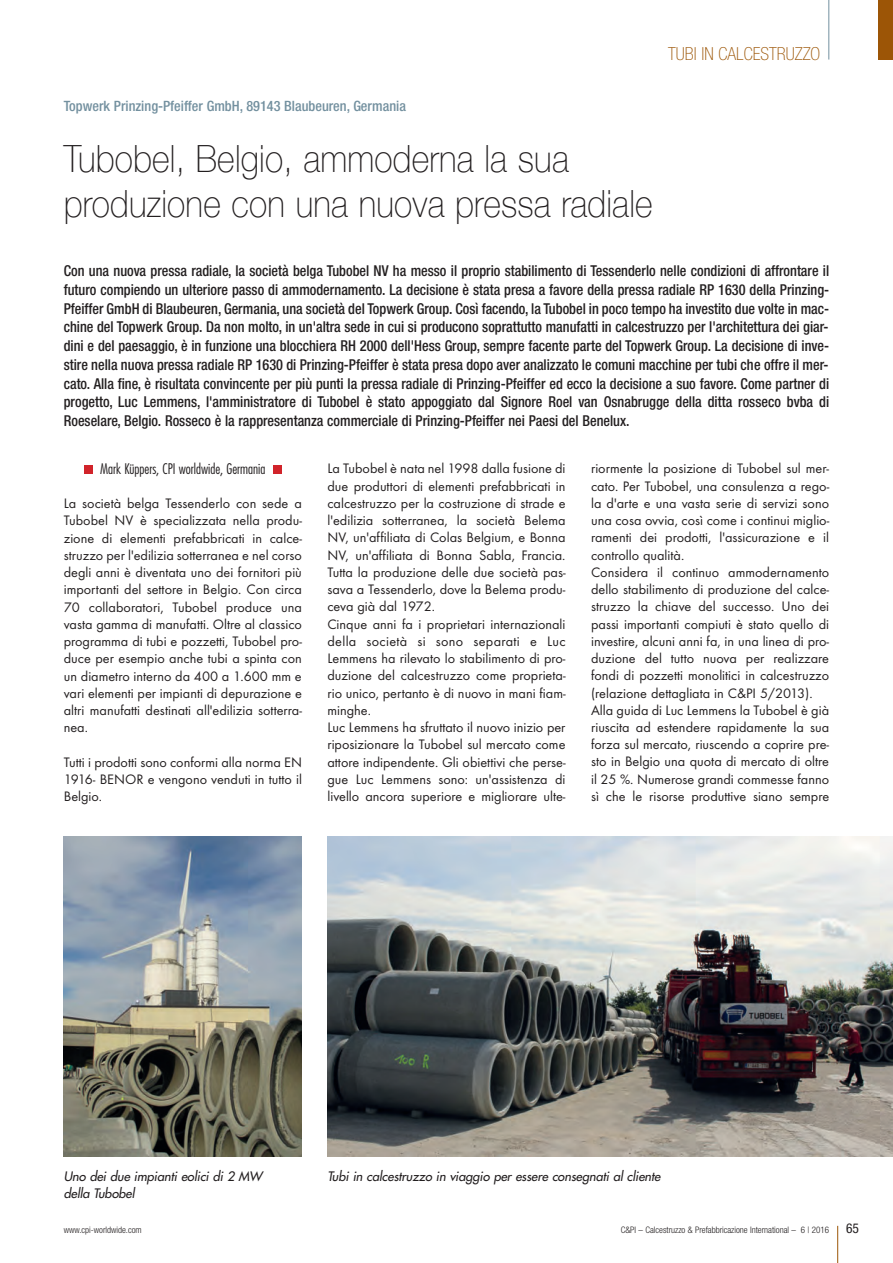
<style>
.page{position:relative;width:893px;height:1263px;background:#fff}
.page>*{position:absolute;margin:0;border:0;box-sizing:border-box;transform-origin:0 0}
.t1{font:100 37.5px/45px "Helvetica Neue";letter-spacing:.005em;color:#231f20;scale:.9 1}
.t2{font:100 condensed 18px "Helvetica Neue";color:#9c5506}
.t3{font:500 condensed 15px/18.8px "Helvetica Neue";color:#231f20;text-align:justify;scale:.95 1}
.t4{font:14.25px/17.2px "Futura T";color:#231f20;text-align:justify}
.t5{font:500 condensed 14.25px "Helvetica Neue";color:#73909f}
.t6{font:300 condensed 14.25px "Futura";color:#231f20}
.t7{font:condensed 13.5px "Helvetica Neue";color:#231f20}
.t8{font:italic 12.75px/17.2px "Futura";color:#231f20}
.t9{font:300 condensed 9px "Helvetica Neue";color:#231f20}
</style>
<div class="page">
<hr style="left:837px;top:1226px;width:1px;height:37px;background:#9c5506">
<hr style="left:828px;top:0;width:1px;height:60px;background:#73909f">
<div style="left:878px;top:0;width:15px;height:60px;background:#9c5506"></div>
<div style="left:84px;top:465px;width:8px;height:9px;background:#d1232a"></div>
<div style="left:273px;top:465px;width:9px;height:9px;background:#d1232a"></div>
<img style="left:64px;top:837px;width:238px;height:320px">
<img style="left:327px;top:837px;width:566px;height:320px">
<p class="t2" style="left:668px;top:43px;width:154px">TUBI IN CALCESTRUZZO</p>
<p class="t5" style="left:64px;top:101px;width:344px">Topwerk Prinzing-Pfeiffer GmbH, 89143 Blaubeuren, Germania</p>
<h1 class="t1" style="left:64px;top:136px;width:656px">Tubobel, Belgio, ammoderna la sua produzione con una nuova pressa radiale</h1>
<p class="t3" style="left:64px;top:263px;width:807px">Con una nuova pressa radiale, la società belga Tubobel NV ha messo il proprio stabilimento di Tessenderlo nelle condizioni di affrontare il futuro compiendo un ulteriore passo di ammodernamento. La decisione è stata presa a favore della pressa radiale RP 1630 della Prinzing-Pfeiffer GmbH di Blaubeuren, Germania, una società del Topwerk Group. Così facendo, la Tubobel in poco tempo ha investito due volte in mac&shy;chine del Topwerk Group. Da non molto, in un'altra sede in cui si producono soprattutto manufatti in calcestruzzo per l'architettura dei giar&shy;dini e del paesaggio, è in funzione una blocchiera RH 2000 dell'Hess Group, sempre facente parte del Topwerk Group. La decisione di inve&shy;stire nella nuova pressa radiale RP 1630 di Prinzing-Pfeiffer è stata presa dopo aver analizzato le comuni macchine per tubi che offre il mer&shy;cato. Alla fine, è risultata convincente per più punti la pressa radiale di Prinzing-Pfeiffer ed ecco la decisione a suo favore. Come partner di progetto, Luc Lemmens, l'amministratore di Tubobel è stato appoggiato dal Signore Roel van Osnabrugge della ditta rosseco bvba di Roeselare, Belgio. Rosseco è la rappresentanza commerciale di Prinzing-Pfeiffer nei Paesi del Benelux.</p>
<p class="t6" style="left:100px;top:462px;width:167px">Mark Küppers, CPI worldwide, Germania</p>
<p class="t4" style="left:64px;top:495px;width:240px">La società belga Tessenderlo con sede a Tubobel NV è specializzata nella produ&shy;zione di elementi prefabbricati in calce&shy;struzzo per l'edilizia sotterranea e nel corso degli anni è diventata uno dei fornitori più importanti del settore in Belgio. Con circa 70 collaboratori, Tubobel produce una vasta gamma di manufatti. Oltre al classico programma di tubi e pozzetti, Tubobel pro&shy;duce per esempio anche tubi a spinta con un diametro interno da 400 a 1.600 mm e vari elementi per impianti di depurazione e altri manufatti destinati all'edilizia sotterra&shy;nea.</p>
<p class="t4" style="left:64px;top:753px;width:240px">Tutti i prodotti sono conformi alla norma EN 1916- BENOR e vengono venduti in tutto il Belgio.</p>
<p class="t4" style="left:327px;top:460px;width:240px;text-align:left">La Tubobel è nata nel 1998 dalla fusione di due produttori di elementi prefabbricati in calcestruzzo per la costruzione di strade e l'edilizia sotterranea, la società Belema NV, un'affiliata di Colas Belgium, e Bonna NV, un'affiliata di Bonna Sabla, Francia.<br>Tutta la produzione delle due società pas&shy;sava a Tessenderlo, dove la Belema produ&shy;ceva già dal 1972.<br>Cinque anni fa i proprietari internazionali della società si sono separati e Luc Lemmens ha rilevato lo stabilimento di pro&shy;duzione del calcestruzzo come proprieta&shy;rio unico, pertanto è di nuovo in mani fiam&shy;minghe.<br>Luc Lemmens ha sfruttato il nuovo inizio per riposizionare la Tubobel sul mercato come attore indipendente. Gli obiettivi che perse&shy;gue Luc Lemmens sono: un'assistenza di livello ancora superiore e migliorare ulte-</p>
<p class="t4" style="left:591px;top:460px;width:240px;text-align:left">riormente la posizione di Tubobel sul mer&shy;cato. Per Tubobel, una consulenza a rego&shy;la d'arte e una vasta serie di servizi sono una cosa ovvia, così come i continui miglio&shy;ramenti dei prodotti, l'assicurazione e il controllo qualità.<br>Considera il continuo ammodernamento dello stabilimento di produzione del calce&shy;struzzo la chiave del successo. Uno dei passi importanti compiuti è stato quello di investire, alcuni anni fa, in una linea di pro&shy;duzione del tutto nuova per realizzare fondi di pozzetti monolitici in calcestruzzo (relazione dettagliata in C&amp;PI 5/2013).<br>Alla guida di Luc Lemmens la Tubobel è già riuscita ad estendere rapidamente la sua forza sul mercato, riuscendo a coprire pre&shy;sto in Belgio una quota di mercato di oltre il 25 %. Numerose grandi commesse fanno sì che le risorse produttive siano sempre</p>
<p class="t8" style="left:64px;top:1167px;width:203px">Uno dei due impianti eolici di 2 MW della Tubobel</p>
<p class="t8" style="left:327px;top:1167px;width:337px">Tubi in calcestruzzo in viaggio per essere consegnati al cliente</p>
<p class="t9" style="left:64px;top:1224px;width:79px">www.cpi-worldwide.com</p>
<p class="t9" style="left:621px;top:1224px;width:210px">C&amp;PI – Calcestruzzo &amp; Prefabbricazione International – 6 | 2016</p>
<p class="t7" style="left:846px;top:1223px;width:14px">65</p>
</div>
